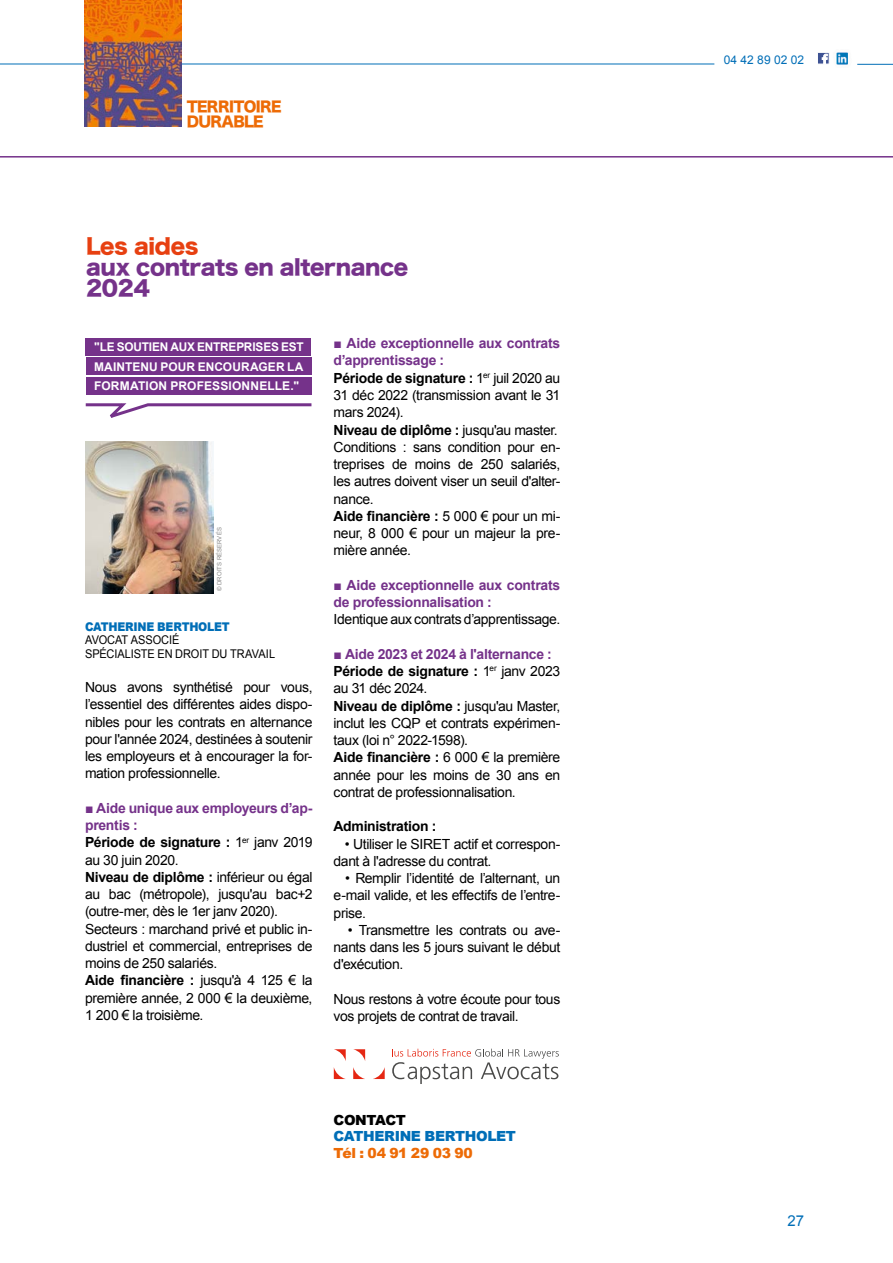
<style>
.page{position:relative;width:893px;height:1263px;background:#fff}
.page>*{position:absolute;margin:0;border:0;box-sizing:border-box;transform-origin:0 0}
.t1{font:21px/21px "Hira Kaku Std W8";letter-spacing:-.015em;color:#75328a}
.t2{font:21px "Hira Kaku Std W8";letter-spacing:-.015em;color:#e74011}
.t3{font:15px "Arial";color:#006eb7}
.t4{font:14.4px/14.4px "Hira Kaku Std W8";letter-spacing:-.05em;color:#ed6b06}
.t5{font:13.95px/17.2px "Arial";letter-spacing:-.025em;color:#000}
.t6{font:700 13.95px/17.2px "Arial";letter-spacing:-.02em;color:#75328a}
.t7{font:900 13.95px "Arial";letter-spacing:-.025em;color:#006eb7}
.t8{font:700 13.95px "Arial";letter-spacing:-.02em;color:#000}
.t9{font:900 13.95px "Arial";letter-spacing:-.025em;color:#ed6b06}
.t10{font:900 13.95px "Arial";letter-spacing:-.03em;color:#000}
.t11{font:700 12px/19.2px "Arial";letter-spacing:.005em;color:#fff;text-align:justify}
.t12{font:12px/13.5px "Arial";letter-spacing:-.01em;color:#000;scale:.92 1}
.t13{font:900 12px "Arial";letter-spacing:-.02em;color:#006eb7;scale:.92 1}
.t14{font:12px "Arial";color:#006eb7}
.t15{font:6px "Arial";letter-spacing:.01em;color:#878787}
.s1{color:#75328a}
.s2{font-weight:700;color:#75328a}
.s3{font-weight:700}
</style>
<div class="page">
<div style="left:817px;top:52px;width:12px;height:12px;background:#3e5293"></div>
<div style="left:817px;top:52px;width:12px;height:12px;border:1px solid #fff"></div>
<svg style="left:822px;top:54px;width:6px;height:10px"></svg>
<hr style="left:0;top:64px;width:714px;height:1px;background:#006eb7">
<hr style="left:857px;top:64px;width:36px;height:1px;background:#006eb7">
<img style="left:836px;top:52px;width:12px;height:13px">
<img style="left:85px;top:0;width:96px;height:127px">
<hr style="left:0;top:156px;width:893px;height:2px;background:#75328a">
<svg style="left:334px;top:1049px;width:12px;height:12px"></svg>
<svg style="left:334px;top:1068px;width:12px;height:11px"></svg>
<svg style="left:353px;top:1067px;width:12px;height:12px"></svg>
<svg style="left:373px;top:1067px;width:12px;height:12px"></svg>
<svg style="left:353px;top:1049px;width:12px;height:12px"></svg>
<svg style="left:392px;top:1049px;width:167px;height:35px"></svg>
<svg style="left:85px;top:403px;width:227px;height:15px"></svg>
<div style="left:86px;top:338px;width:225px;height:17px;background:#75328a"></div>
<div style="left:86px;top:358px;width:225px;height:17px;background:#75328a"></div>
<div style="left:86px;top:377px;width:225px;height:18px;background:#75328a"></div>
<img style="left:86px;top:441px;width:127px;height:152px">
<p class="t4" style="left:187px;top:100px;width:96px">TERRITOIRE<br>DURABLE</p>
<h1 class="t2" style="left:86px;top:234px;width:114px">Les aides</h1>
<h1 class="t1" style="left:86px;top:257px;width:324px">aux contrats en alternance<br>2024</h1>
<p class="t11" style="left:94px;top:338px;width:211px">"LE SOUTIEN AUX ENTREPRISES EST MAINTENU POUR ENCOURAGER LA FORMATION PROFESSIONNELLE."</p>
<p class="t15" style="left:215px;top:591px;width:65px;rotate:-90deg">© DROITS RÉSERVÉS</p>
<p class="t13" style="left:85px;top:618px;width:159px">CATHERINE BERTHOLET</p>
<p class="t12" style="left:85px;top:633px;width:208px">AVOCAT ASSOCIÉ<br>SPÉCIALISTE EN DROIT DU TRAVAIL</p>
<p class="t5" style="left:85px;top:679px;width:229px;text-align:justify">Nous avons synthétisé pour vous, l’essentiel des différentes aides dispo&shy;nibles pour les contrats en alternance pour l'année 2024, destinées à soutenir les employeurs et à encourager la for&shy;mation professionnelle.</p>
<p class="t5" style="left:85px;top:799px;width:229px"><span class="s1">■</span> <span class="s2">Aide unique aux employeurs d’ap&shy;prentis :<br></span><span class="s3">Période de signature :</span> 1<sup>er</sup> janv 2019 au 30 juin 2020.<br><span class="s3">Niveau de diplôme :</span> inférieur ou égal au bac (métropole), jusqu'au bac+2 (outre-mer, dès le 1er janv 2020).<br>Secteurs : marchand privé et public in&shy;dustriel et commercial, entreprises de moins de 250 salariés.<br><span class="s3">Aide financière :</span> jusqu'à 4 125 € la première année, 2 000 € la deuxième,<br>1 200 € la troisième.</p>
<p class="t5" style="left:334px;top:335px;width:228px"><span class="s2">■ Aide exceptionnelle aux contrats d’apprentissage :<br></span><span class="s3">Période de signature :</span> 1<sup>er</sup> juil 2020 au<br>31 déc 2022 (transmission avant le 31 mars 2024).<br><span class="s3">Niveau de diplôme :</span> jusqu'au master.<br>Conditions : sans condition pour en&shy;treprises de moins de 250 salariés, les autres doivent viser un seuil d'alter&shy;nance.<br><span class="s3">Aide financière :</span> 5 000 € pour un mi&shy;neur, 8 000 € pour un majeur la pre&shy;mière année.</p>
<p class="t6" style="left:334px;top:577px;width:228px">■ Aide exceptionnelle aux contrats de professionnalisation :</p>
<p class="t5" style="left:334px;top:611px;width:228px">Identique aux contrats d’apprentissage.</p>
<p class="t5" style="left:334px;top:645px;width:228px"><span class="s2">■ Aide 2023 et 2024 à l'alternance :<br></span><span class="s3">Période de signature :</span> 1<sup>er</sup> janv 2023 au 31 déc 2024.<br><span class="s3">Niveau de diplôme :</span> jusqu'au Master, inclut les CQP et contrats expérimen&shy;taux (loi n° 2022-1598).<br><span class="s3">Aide financière :</span> 6 000 € la première année pour les moins de 30 ans en contrat de professionnalisation.</p>
<p class="t8" style="left:334px;top:817px;width:104px">Administration :</p>
<p class="t5" style="left:334px;top:835px;width:228px;text-indent:11px">• Utiliser le SIRET actif et correspon&shy;dant à l'adresse du contrat.</p>
<p class="t5" style="left:334px;top:870px;width:228px;text-align:justify;text-indent:12px">• Remplir l’identité de l’alternant, un e-mail valide, et les effectifs de l’entre&shy;prise.</p>
<p class="t5" style="left:334px;top:921px;width:228px;text-align:justify;text-indent:14px">• Transmettre les contrats ou ave&shy;nants dans les 5 jours suivant le début d'exécution.</p>
<p class="t5" style="left:334px;top:990px;width:228px">Nous restons à votre écoute pour tous vos projets de contrat de travail.</p>
<p class="t10" style="left:334px;top:1109px;width:74px">CONTACT</p>
<p class="t7" style="left:334px;top:1126px;width:184px">CATHERINE BERTHOLET</p>
<p class="t9" style="left:334px;top:1143px;width:141px">Tél : 04 91 29 03 90</p>
<p class="t14" style="left:724px;top:52px;width:82px">04 42 89 02 02</p>
<p class="t3" style="left:787px;top:1211px;width:18px">27</p>
</div>
